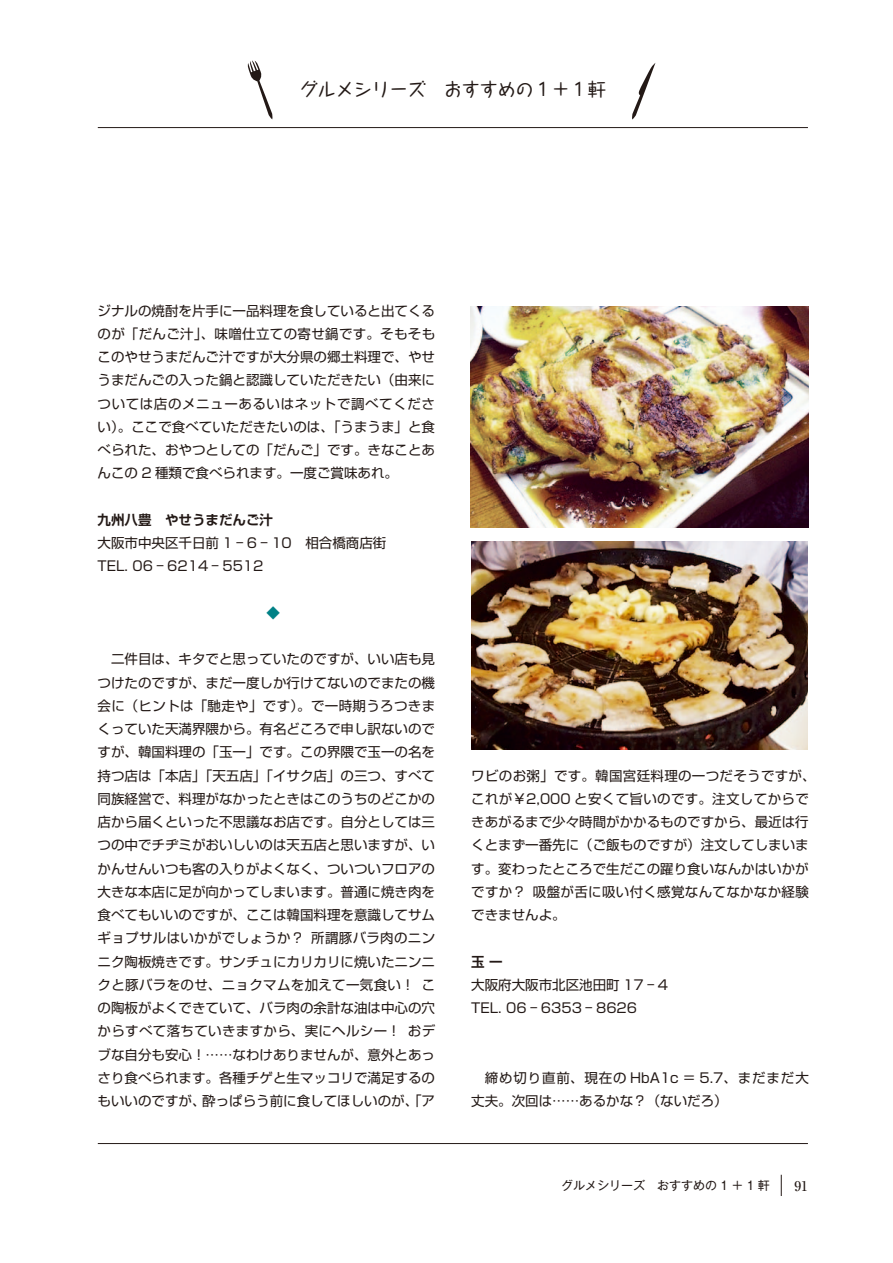
<style>
.page{position:relative;width:893px;height:1263px;background:#fff}
.page>*{position:absolute;margin:0;border:0;box-sizing:border-box;transform-origin:0 0}
.t1{font:500 18px "Taka Hand Std";color:#231916}
.t2{font:13.5px/23.2px "Shin Go Pro";color:#231916}
.t3{font:700 13.5px "Shin Go Pro De";color:#231916}
.t4{font:500 13.5px "Ryumin Pro";color:#231916}
.t5{font:13.5px "Shin Go Pro";color:#008186}
.t6{font:12px "Gothic MB101 Pro";color:#231916}
</style>
<div class="page">
<svg style="left:781px;top:1175px;width:1px;height:21px"></svg>
<hr style="left:98px;top:127px;width:710px;height:1px;background:#231916">
<hr style="left:98px;top:1143px;width:710px;height:1px;background:#231916">
<svg style="left:248px;top:60px;width:25px;height:59px"></svg>
<svg style="left:632px;top:63px;width:23px;height:57px"></svg>
<img style="left:471px;top:306px;width:337px;height:221px">
<img style="left:471px;top:541px;width:337px;height:208px">
<h1 class="t1" style="left:300px;top:77px;width:307px">グルメシリーズ　おすすめの 1 ＋ 1 軒</h1>
<p class="t2" style="left:98px;top:297px;width:339px;text-align:justify">ジナルの焼酎を片手に一品料理を食していると出てくるのが「だんご汁」、味噌仕立ての寄せ鍋です。そもそもこのやせうまだんご汁ですが大分県の郷土料理で、やせうまだんごの入った鍋と認識していただきたい（由来については店のメニューあるいはネットで調べてください）。ここで食べていただきたいのは、「うまうま」と食べられた、おやつとしての「だんご」です。きなことあんこの 2 種類で食べられます。一度ご賞味あれ。</p>
<p class="t3" style="left:98px;top:509px;width:177px">九州八豊　やせうまだんご汁</p>
<p class="t2" style="left:98px;top:530px;width:290px">大阪市中央区千日前 1 − 6 − 10　相合橋商店街<br>TEL. 06 − 6214 − 5512</p>
<p class="t5" style="left:266px;top:602px;width:15px">◆</p>
<p class="t2" style="left:98px;top:646px;width:339px;text-align:justify;text-indent:14px">二件目は、キタでと思っていたのですが、いい店も見つけたのですが、まだ一度しか行けてないのでまたの機会に（ヒントは「馳走や」です）。で一時期うろつきまくっていた天満界隈から。有名どころで申し訳ないのですが、韓国料理の「玉一」です。この界隈で玉一の名を持つ店は「本店」「天五店」「イサク店」の三つ、すべて同族経営で、料理がなかったときはこのうちのどこかの店から届くといった不思議なお店です。自分としては三つの中でチヂミがおいしいのは天五店と思いますが、いかんせんいつも客の入りがよくなく、ついついフロアの大きな本店に足が向かってしまいます。普通に焼き肉を食べてもいいのですが、ここは韓国料理を意識してサムギョプサルはいかがでしょうか？所謂豚バラ肉のニンニク陶板焼きです。サンチュにカリカリに焼いたニンニクと豚バラをのせ、ニョクマムを加えて一気食い！この陶板がよくできていて、バラ肉の余計な油は中心の穴からすべて落ちていきますから、実にヘルシー！おデブな自分も安心！……なわけありませんが、意外とあっさり食べられます。各種チゲと生マッコリで満足するのもいいのですが、酔っぱらう前に食してほしいのが、「ア</p>
<p class="t2" style="left:471px;top:762px;width:346px">ワビのお粥」です。韓国宮廷料理の一つだそうですが、これが￥2,000 と安くて旨いのです。注文してからできあがるまで少々時間がかかるものですから、最近は行くとまず一番先に（ご飯ものですが）注文してしまいます。変わったところで生だこの躍り食いなんかはいかがですか？吸盤が舌に吸い付く感覚なんてなかなか経験できませんよ。</p>
<p class="t3" style="left:471px;top:950px;width:33px">玉 一</p>
<p class="t2" style="left:471px;top:971px;width:198px">大阪府大阪市北区池田町 17 − 4<br>TEL. 06 − 6353 − 8626</p>
<p class="t2" style="left:471px;top:1065px;width:339px;text-indent:14px">締め切り直前、現在の HbA1c ＝ 5.7、まだまだ大丈夫。次回は……あるかな？（ないだろ）</p>
<p class="t6" style="left:561px;top:1175px;width:210px">グルメシリーズ　おすすめの 1 ＋ 1 軒</p>
<p class="t4" style="left:794px;top:1175px;width:15px">91</p>
</div>
